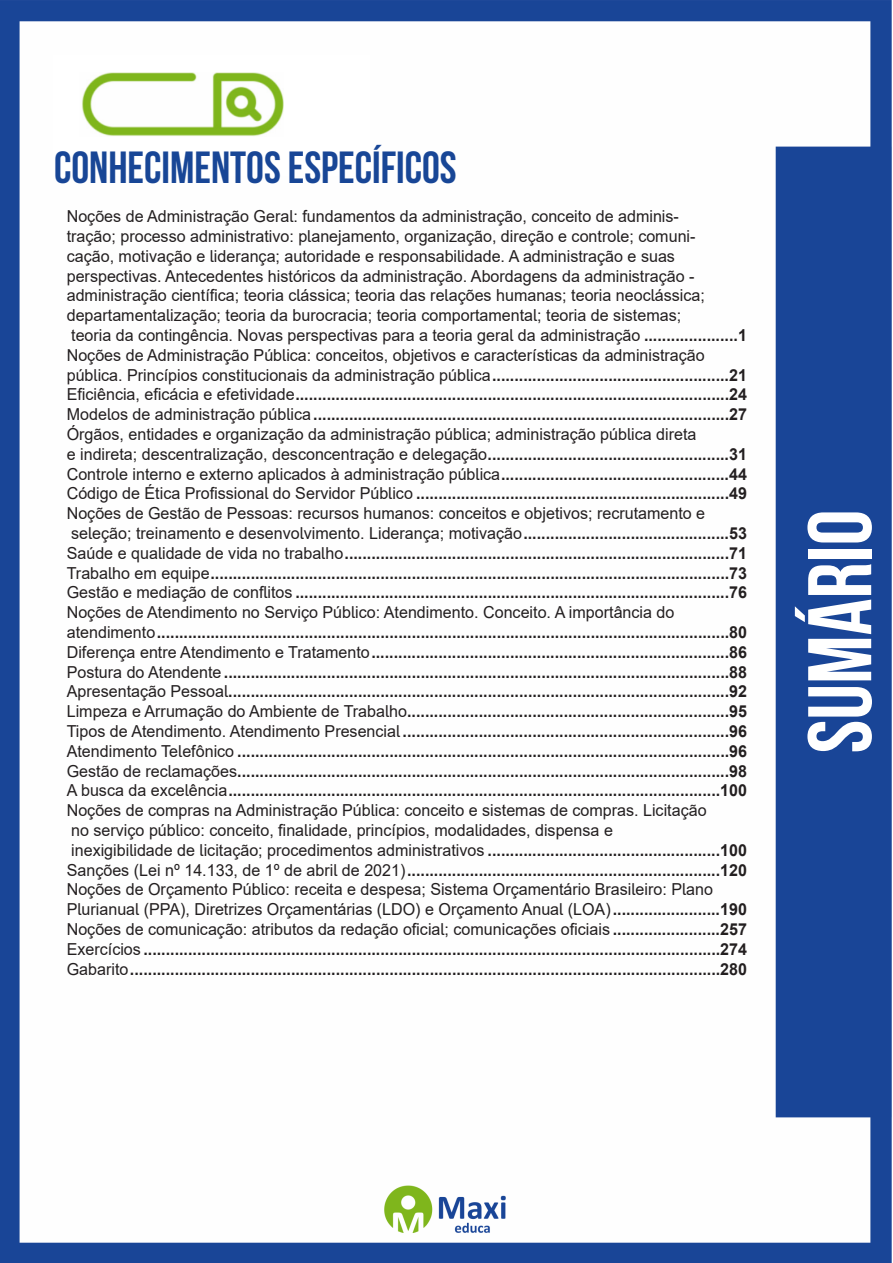
<style>
.page{position:relative;width:893px;height:1263px;background:#fff}
.page>*{position:absolute;margin:0;border:0;box-sizing:border-box;transform-origin:0 0}
.t1{font:700 90px "Bebas Neue";color:#fff}
.t2{font:700 45px "Bebas Neue";color:#184696}
.Titulo{font:700 16.5px "Arial";color:#231f20}
.Titulo-2{font:16.5px "Arial";color:#231f20}
.s1{font-weight:700}
.s2{font-weight:400}
</style>
<div class="page">
<img style="left:0;top:0;width:892px;height:1263px">
<div style="left:53px;top:55px;width:317px;height:121px;background:#fff"></div>
<img style="left:82px;top:72px;width:201px;height:64px">
<p class="t2" style="left:54px;top:142px;width:404px">CONHECIMENTOS ESPECÍFICOS</p>
<p class="Titulo-2" style="left:67px;top:205px;width:614px">Noções de Administração Geral: fundamentos da administração, conceito de adminis-</p>
<p class="Titulo-2" style="left:67px;top:225px;width:630px">tração; processo administrativo: planejamento, organização, direção e controle; comuni-</p>
<p class="Titulo-2" style="left:67px;top:245px;width:610px">cação, motivação e liderança; autoridade e responsabilidade. A administração e suas</p>
<p class="Titulo-2" style="left:67px;top:264px;width:629px">perspectivas. Antecedentes históricos da administração. Abordagens da administração -</p>
<p class="Titulo-2" style="left:67px;top:284px;width:640px">administração científica; teoria clássica; teoria das relações humanas; teoria neoclássica;</p>
<p class="Titulo-2" style="left:67px;top:304px;width:616px">departamentalização; teoria da burocracia; teoria comportamental; teoria de sistemas;</p>
<p class="Titulo-2" style="left:71px;top:324px;width:677px">teoria da contingência. Novas perspectivas para a teoria geral da administração <span class="s1">.....................1</span></p>
<p class="Titulo-2" style="left:67px;top:344px;width:640px">Noções de Administração Pública: conceitos, objetivos e características da administração</p>
<p class="Titulo-2" style="left:67px;top:363px;width:682px">pública. Princípios constitucionais da administração pública<span class="s1">.....................................................21</span></p>
<p class="Titulo" style="left:67px;top:383px;width:682px"><span class="s2">Eficiência, eficácia e efetividade</span>.................................................................................................24</p>
<p class="Titulo" style="left:67px;top:403px;width:682px"><span class="s2">Modelos de administração pública</span>.............................................................................................27</p>
<p class="Titulo-2" style="left:67px;top:423px;width:631px">Órgãos, entidades e organização da administração pública; administração pública direta</p>
<p class="Titulo" style="left:67px;top:442px;width:682px"><span class="s2">e indireta; descentralização, desconcentração e delegação</span>......................................................31</p>
<p class="Titulo-2" style="left:67px;top:462px;width:682px">Controle interno e externo aplicados à administração pública<span class="s1">...................................................44</span></p>
<p class="Titulo" style="left:67px;top:482px;width:682px"><span class="s2">Código de Ética Profissional do Servidor Público</span> ......................................................................49</p>
<p class="Titulo-2" style="left:67px;top:502px;width:640px">Noções de Gestão de Pessoas: recursos humanos: conceitos e objetivos; recrutamento e</p>
<p class="Titulo-2" style="left:71px;top:522px;width:677px">seleção; treinamento e desenvolvimento. Liderança; motivação<span class="s1">..............................................53</span></p>
<p class="Titulo" style="left:67px;top:541px;width:682px"><span class="s2">Saúde e qualidade de vida no trabalho</span>......................................................................................71</p>
<p class="Titulo" style="left:67px;top:561px;width:682px"><span class="s2">Trabalho em equipe</span>....................................................................................................................73</p>
<p class="Titulo" style="left:67px;top:581px;width:682px"><span class="s2">Gestão e mediação de conflitos</span> .................................................................................................76</p>
<p class="Titulo-2" style="left:67px;top:601px;width:609px">Noções de Atendimento no Serviço Público: Atendimento. Conceito. A importância do</p>
<p class="Titulo" style="left:67px;top:621px;width:682px"><span class="s2">atendimento</span>................................................................................................................................80</p>
<p class="Titulo" style="left:67px;top:640px;width:682px"><span class="s2">Diferença entre Atendimento e Tratamento</span>................................................................................86</p>
<p class="Titulo" style="left:67px;top:660px;width:682px"><span class="s2">Postura do Atendente</span> .................................................................................................................88</p>
<p class="Titulo" style="left:67px;top:680px;width:682px"><span class="s2">Apresentação Pessoal</span>................................................................................................................92</p>
<p class="Titulo" style="left:67px;top:700px;width:682px"><span class="s2">Limpeza e Arrumação do Ambiente de Trabalho</span>........................................................................95</p>
<p class="Titulo" style="left:67px;top:720px;width:682px"><span class="s2">Tipos de Atendimento. Atendimento Presencial</span> .........................................................................96</p>
<p class="Titulo" style="left:67px;top:739px;width:682px"><span class="s2">Atendimento Telefônico</span> ..............................................................................................................96</p>
<p class="Titulo" style="left:67px;top:759px;width:682px"><span class="s2">Gestão de reclamações</span>..............................................................................................................98</p>
<p class="Titulo" style="left:67px;top:779px;width:682px"><span class="s2">A busca da excelência</span>..............................................................................................................100</p>
<p class="Titulo-2" style="left:67px;top:799px;width:641px">Noções de compras na Administração Pública: conceito e sistemas de compras. Licitação</p>
<p class="Titulo-2" style="left:71px;top:819px;width:543px">no serviço público: conceito, finalidade, princípios, modalidades, dispensa e</p>
<p class="Titulo-2" style="left:71px;top:839px;width:677px">inexigibilidade de licitação; procedimentos administrativos <span class="s1">....................................................100</span></p>
<p class="Titulo" style="left:67px;top:858px;width:682px"><span class="s2">Sanções (Lei nº 14.133, de 1º de abril de 2021)</span>......................................................................120</p>
<p class="Titulo-2" style="left:67px;top:878px;width:648px">Noções de Orçamento Público: receita e despesa; Sistema Orçamentário Brasileiro: Plano</p>
<p class="Titulo-2" style="left:67px;top:898px;width:682px">Plurianual (PPA), Diretrizes Orçamentárias (LDO) e Orçamento Anual (LOA)<span class="s1">........................190</span></p>
<p class="Titulo-2" style="left:67px;top:918px;width:682px">Noções de comunicação: atributos da redação oficial; comunicações oficiais <span class="s1">........................257</span></p>
<p class="Titulo" style="left:67px;top:937px;width:682px"><span class="s2">Exercícios</span> .................................................................................................................................274</p>
<p class="Titulo" style="left:67px;top:957px;width:682px"><span class="s2">Gabarito</span>....................................................................................................................................280</p>
<h1 class="t1" style="left:791px;top:753px;width:245px;rotate:-90deg">SUMÁRIO</h1>
</div>
